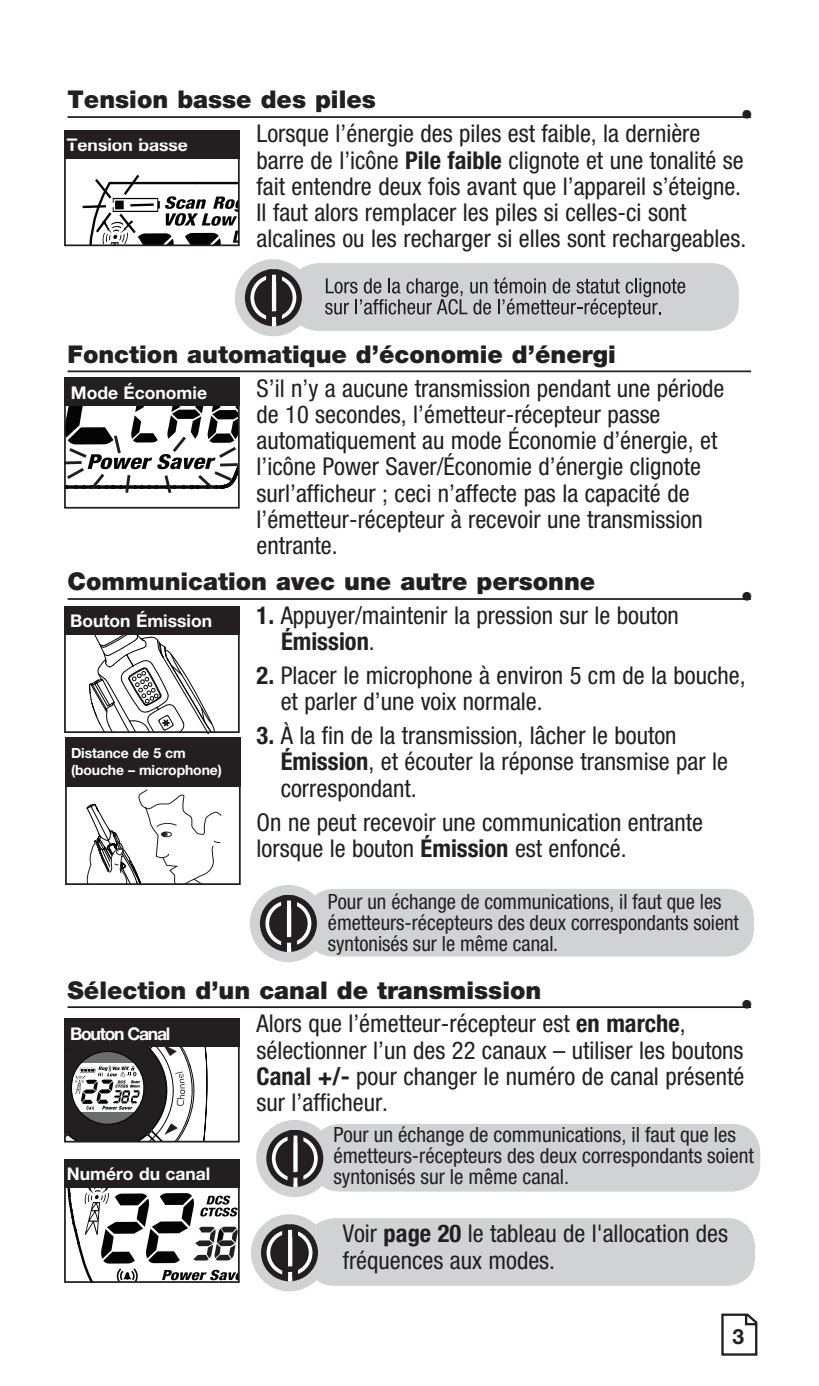
<style>
.page{position:relative;width:819px;height:1386px;background:#fff}
.page>*{position:absolute;margin:0;border:0;box-sizing:border-box;transform-origin:0 0}
.t1{font:condensed 24.5px/26.2px "Helvetica Neue LT Std";color:#231f20}
.t2{font:900 24.5px "Helvetica Neue LT Std";color:#231f20}
.t3{font:700 24.5px "Helvetica Neue LT Std";color:#231f20}
.t4{font:condensed 21px/21px "Helvetica Neue LT Std";color:#231f20}
.t5{font:700 21px "Helvetica Neue LT Std";color:#231f20}
.t6{font:700 17.5px "Helvetica Neue LT Std";color:#fff}
.t7{font:700 17.5px "Helvetica Neue LT Std";letter-spacing:-.07em;color:#fff}
.t8{font:700 14px/16.8px "Helvetica Neue LT Std";letter-spacing:-.01em;color:#fff}
.s1{font-weight:700}
</style>
<div class="page">
<div style="left:306px;top:889px;width:448px;height:68px;background:#d1d2d4;border-radius:28px"></div>
<div style="left:250px;top:885px;width:77px;height:77px;background:#d1d2d4;border-radius:50%"></div>
<svg style="left:260px;top:895px;width:57px;height:57px"></svg>
<svg style="left:721px;top:1314px;width:36px;height:42px"></svg>
<div style="left:64px;top:130px;width:176px;height:29px;background:#231f20"></div>
<svg style="left:89px;top:174px;width:148px;height:69px"></svg>
<hr style="left:83px;top:205px;width:23px;height:3px;background:#040503">
<svg style="left:130px;top:203px;width:24px;height:4px"></svg>
<div style="left:64px;top:141px;width:176px;height:105px;border:2px solid #231f20"></div>
<svg style="left:67px;top:406px;width:170px;height:87px"></svg>
<div style="left:64px;top:392px;width:176px;height:117px;border:2px solid #231f20"></div>
<div style="left:64px;top:378px;width:176px;height:28px;background:#231f20"></div>
<svg style="left:89px;top:635px;width:126px;height:99px"></svg>
<div style="left:64px;top:609px;width:176px;height:124px;border:2px solid #231f20"></div>
<div style="left:64px;top:607px;width:176px;height:28px;background:#231f20"></div>
<div style="left:65px;top:737px;width:176px;height:50px;background:#231f20"></div>
<svg style="left:86px;top:789px;width:136px;height:93px"></svg>
<div style="left:65px;top:740px;width:176px;height:145px;border:2px solid #231f20"></div>
<div style="left:312px;top:1124px;width:448px;height:68px;background:#d1d2d4;border-radius:28px"></div>
<div style="left:256px;top:1120px;width:77px;height:77px;background:#d1d2d4;border-radius:50%"></div>
<svg style="left:266px;top:1130px;width:57px;height:57px"></svg>
<div style="left:307px;top:1218px;width:448px;height:68px;background:#d1d2d4;border-radius:28px"></div>
<div style="left:251px;top:1214px;width:77px;height:77px;background:#d1d2d4;border-radius:50%"></div>
<svg style="left:261px;top:1224px;width:57px;height:57px"></svg>
<hr style="left:68px;top:1006px;width:683px;height:2px;background:#231f20">
<div style="left:64px;top:1026px;width:176px;height:117px;border:2px solid #231f20"></div>
<div style="left:64px;top:1019px;width:176px;height:28px;background:#231f20"></div>
<svg style="left:67px;top:1187px;width:170px;height:93px"></svg>
<div style="left:64px;top:1166px;width:176px;height:117px;border:2px solid #231f20"></div>
<div style="left:64px;top:1159px;width:176px;height:28px;background:#231f20"></div>
<div style="left:291px;top:263px;width:448px;height:68px;background:#d1d2d4;border-radius:28px"></div>
<div style="left:235px;top:259px;width:77px;height:77px;background:#d1d2d4;border-radius:50%"></div>
<svg style="left:245px;top:269px;width:57px;height:57px"></svg>
<hr style="left:68px;top:116px;width:683px;height:2px;background:#231f20">
<hr style="left:68px;top:370px;width:683px;height:2px;background:#231f20">
<hr style="left:68px;top:598px;width:683px;height:2px;background:#231f20">
<svg style="left:663px;top:282px;width:8px;height:12px"></svg>
<div style="left:664px;top:283px;width:5px;height:9px;background:#d1d2d4;border-radius:50%"></div>
<svg style="left:671px;top:279px;width:14px;height:15px"></svg>
<svg style="left:325px;top:278px;width:336px;height:40px"></svg>
<svg style="left:65px;top:1047px;width:142px;height:95px"></svg>
<p class="t2" style="left:68px;top:85px;width:310px">Tension basse des piles</p>
<p class="t3" style="left:741px;top:99px;width:14px">•</p>
<p class="t1" style="left:257px;top:120px;width:491px">Lorsque l’énergie des piles est faible, la dernière barre de l’icône <span class="s1">Pile faible</span> clignote et une tonalité se fait entendre deux fois avant que l’appareil s’éteigne.<br>Il faut alors remplacer les piles si celles-ci sont alcalines ou les recharger si elles sont rechargeables.</p>
<p class="t6" style="left:67px;top:134px;width:123px">Tension basse</p>
<p class="t2" style="left:68px;top:339px;width:550px">Fonction automatique d’économie d’énergi</p>
<p class="t1" style="left:257px;top:375px;width:469px">S’il n’y a aucune transmission pendant une période de 10 secondes, l’émetteur-récepteur passe automatiquement au mode Économie d’énergie, et l’icône Power Saver/Économie d’énergie clignote surl’afficheur ; ceci n’affecte pas la capacité de l’émetteur-récepteur à recevoir une transmission entrante.</p>
<p class="t2" style="left:68px;top:567px;width:529px">Communication avec une autre personne</p>
<p class="t6" style="left:71px;top:382px;width:138px">Mode Économie</p>
<p class="t3" style="left:741px;top:581px;width:14px">•</p>
<p class="t6" style="left:70px;top:610px;width:144px">Bouton Émission</p>
<p class="t8" style="left:71px;top:744px;width:152px">Distance de 5 cm (bouche – microphone)</p>
<p class="t1" style="left:281px;top:602px;width:399px;text-indent:-24px"><span class="s1">1.</span> Appuyer/maintenir la pression sur le bouton<br><span class="s1">Émission</span>.</p>
<p class="t1" style="left:281px;top:662px;width:466px;text-indent:-24px"><span class="s1">2.</span> Placer le microphone à environ 5 cm de la bouche, et parler d’une voix normale.</p>
<p class="t1" style="left:281px;top:722px;width:449px;text-indent:-24px"><span class="s1">3.</span> À la fin de la transmission, lâcher le bouton<br><span class="s1">Émission</span>, et écouter la réponse transmise par le correspondant.</p>
<p class="t1" style="left:257px;top:809px;width:448px">On ne peut recevoir une communication entrante lorsque le bouton <span class="s1">Émission</span> est enfoncé.</p>
<p class="t4" style="left:328px;top:891px;width:413px">Pour un échange de communications, il faut que les émetteurs-récepteurs des deux correspondants soient syntonisés sur le même canal.</p>
<p class="t2" style="left:68px;top:975px;width:475px">Sélection d’un canal de transmission</p>
<p class="t3" style="left:741px;top:990px;width:14px">•</p>
<p class="t1" style="left:257px;top:1010px;width:489px">Alors que l’émetteur-récepteur est <span class="s1">en marche</span>, sélectionner l’un des 22 canaux – utiliser les boutons <span class="s1">Canal +/-</span> pour changer le numéro de canal présenté sur l’afficheur.</p>
<p class="t7" style="left:70px;top:1023px;width:102px">Bouton Canal</p>
<p class="t6" style="left:67px;top:1163px;width:145px">Numéro du canal</p>
<p class="t4" style="left:333px;top:1124px;width:422px">Pour un échange de communications, il faut que les émetteurs-récepteurs des deux correspondants soient syntonisés sur le même canal.</p>
<p class="t1" style="left:343px;top:1220px;width:387px">Voir <span class="s1">page 20</span> le tableau de l'allocation des fréquences aux modes.</p>
<p class="t5" style="left:733px;top:1323px;width:13px">3</p>
</div>
